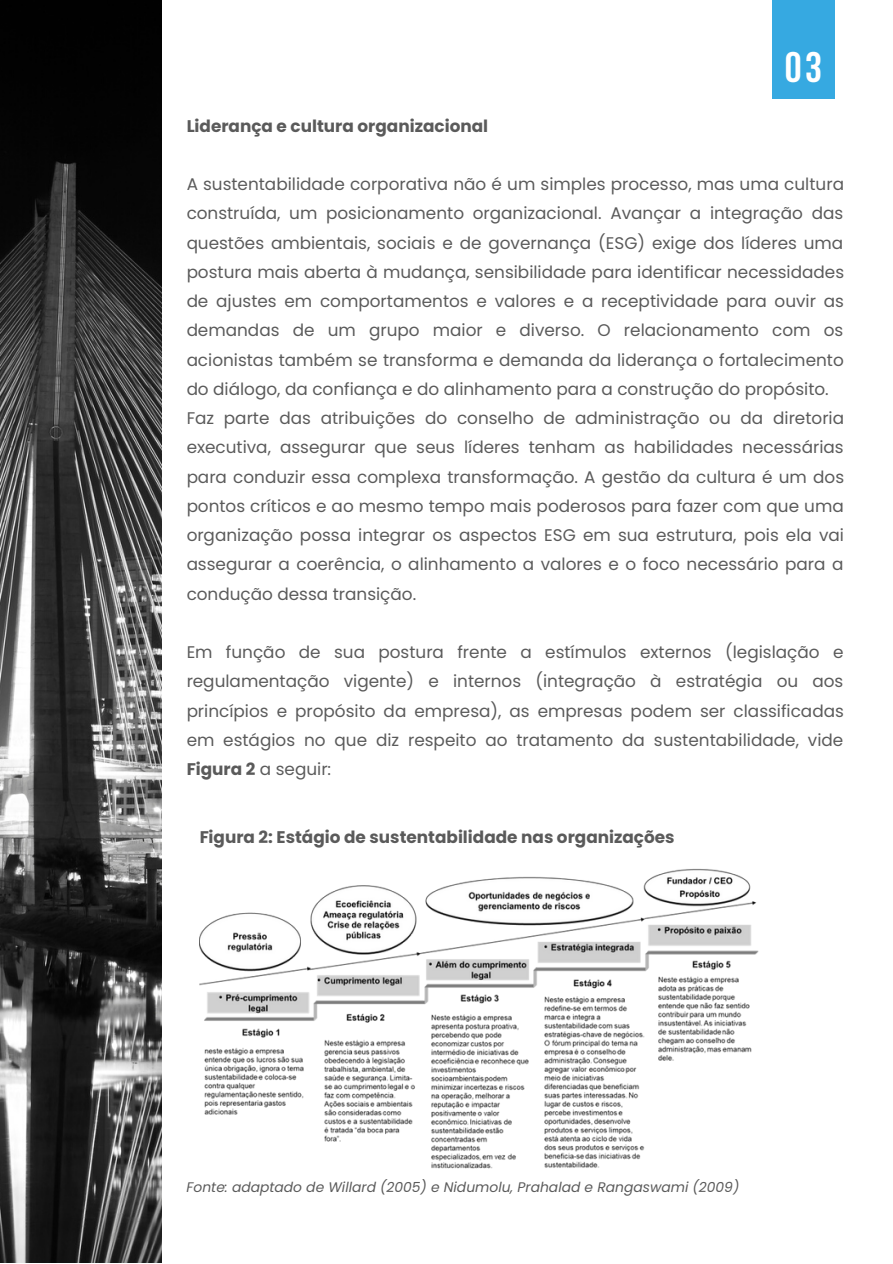
<style>
.page{position:relative;width:893px;height:1264px;background:#fff}
.page>*{position:absolute;margin:0;border:0;box-sizing:border-box;transform-origin:0 0}
.t1{font:700 42.45px "Bebas Neue";color:#fff}
.t2{font:16.8px/29.2px "Poppins";color:#000}
.t3{font:700 16.8px "Poppins";color:#000}
.t4{font:italic 13.8px "Poppins";color:#000}
.s1{font-weight:700}
</style>
<div class="page">
<img style="left:0;top:0;width:162px;height:1262px">
<div style="left:771px;top:0;width:63px;height:98px;background:#36a9e1"></div>
<img style="left:199px;top:868px;width:560px;height:301px">
<p class="t3" style="left:186px;top:114px;width:303px">Liderança e cultura organizacional</p>
<p class="t1" style="left:784px;top:51px;width:38px">03</p>
<p class="t2" style="left:186px;top:170px;width:659px">A sustentabilidade corporativa não é um simples processo, mas uma cultura construída, um posicionamento organizacional. Avançar a integração das questões ambientais, sociais e de governança (ESG) exige dos líderes uma postura mais aberta à mudança, sensibilidade para identificar necessidades de ajustes em comportamentos e valores e a receptividade para ouvir as demandas de um grupo maior e diverso. O relacionamento com os acionistas também se transforma e demanda da liderança o fortalecimento do diálogo, da confiança e do alinhamento para a construção do propósito.<br>Faz parte das atribuições do conselho de administração ou da diretoria executiva, assegurar que seus líderes tenham as habilidades necessárias para conduzir essa complexa transformação. A gestão da cultura é um dos pontos críticos e ao mesmo tempo mais poderosos para fazer com que uma organização possa integrar os aspectos ESG em sua estrutura, pois ela vai assegurar a coerência, o alinhamento a valores e o foco necessário para a condução dessa transição.</p>
<p class="t2" style="left:186px;top:637px;width:659px;text-align:justify">Em função de sua postura frente a estímulos externos (legislação e regulamentação vigente) e internos (integração à estratégia ou aos princípios e propósito da empresa), as empresas podem ser classificadas em estágios no que diz respeito ao tratamento da sustentabilidade, vide <span class="s1">Figura 2</span> a seguir:</p>
<p class="t3" style="left:199px;top:825px;width:477px">Figura 2: Estágio de sustentabilidade nas organizações</p>
<p class="t4" style="left:186px;top:1177px;width:554px">Fonte: adaptado de Willard (2005) e Nidumolu, Prahalad e Rangaswami (2009)</p>
</div>
